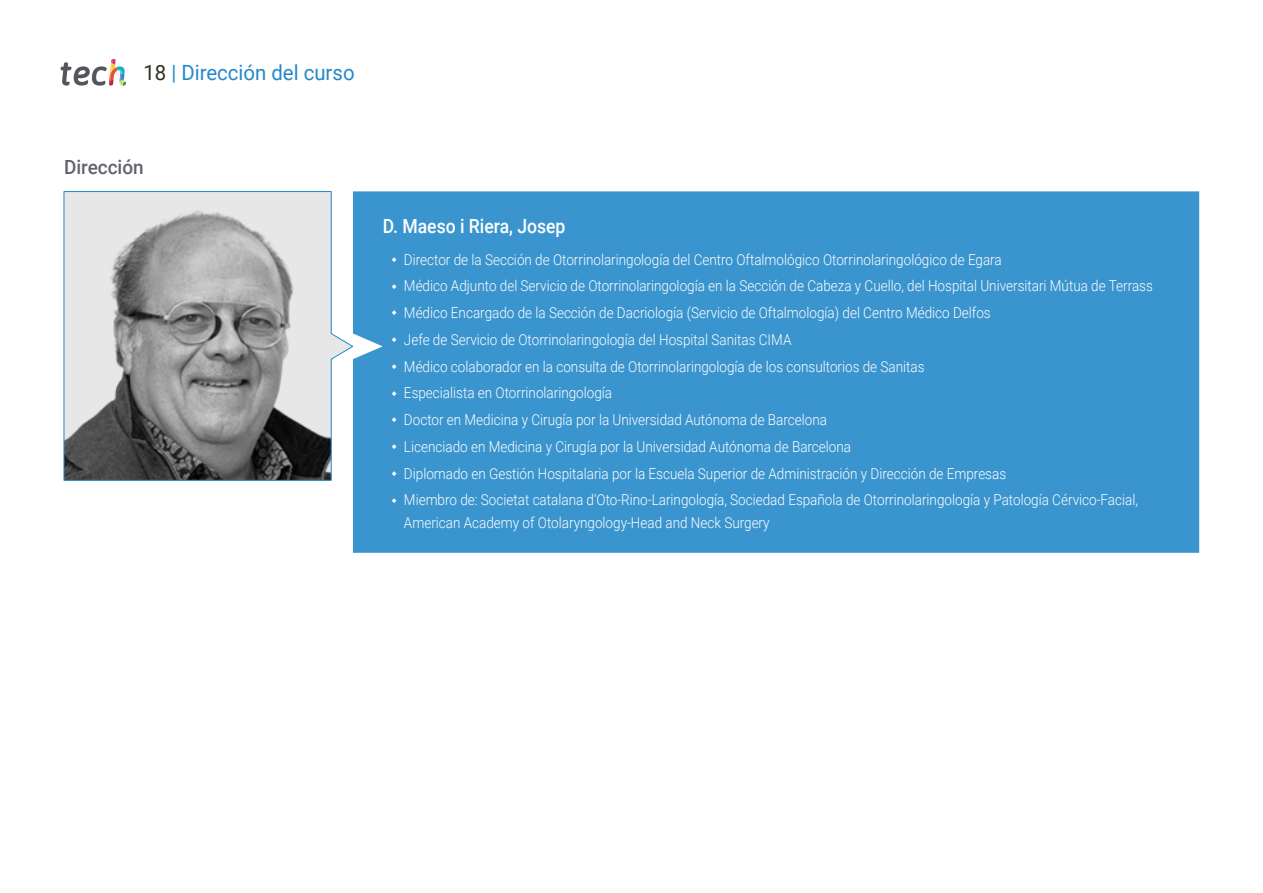
<style>
.page{position:relative;width:1263px;height:893px;background:#fff}
.page>*{position:absolute;margin:0;border:0;box-sizing:border-box;transform-origin:0 0}
.t1{font:21px "Roboto";color:#2488c9}
.t2{font:500 19.5px "Roboto";color:#fff;scale:.9 1}
.t3{font:500 19.5px "Roboto";color:#61646a}
.t4{font:300 15px/26.7px "Roboto";color:#fff;scale:.9 1}
.s1{color:#312e20}
</style>
<div class="page">
<div style="left:353px;top:191px;width:846px;height:362px;background:#3a94ce"></div>
<svg style="left:64px;top:191px;width:289px;height:290px;background:#a9aaab"></svg>
<svg style="left:61px;top:59px;width:65px;height:27px"></svg>
<svg style="left:392px;top:257px;width:5px;height:5px"></svg>
<svg style="left:392px;top:284px;width:5px;height:5px"></svg>
<svg style="left:392px;top:310px;width:5px;height:5px"></svg>
<svg style="left:392px;top:337px;width:5px;height:5px"></svg>
<svg style="left:392px;top:364px;width:5px;height:5px"></svg>
<svg style="left:392px;top:391px;width:5px;height:5px"></svg>
<svg style="left:392px;top:417px;width:5px;height:5px"></svg>
<svg style="left:392px;top:444px;width:5px;height:5px"></svg>
<svg style="left:392px;top:471px;width:5px;height:5px"></svg>
<svg style="left:392px;top:498px;width:5px;height:5px"></svg>
<h1 class="t1" style="left:144px;top:57px;width:213px"><span class="s1">18</span> | Dirección del curso</h1>
<h2 class="t3" style="left:64px;top:154px;width:81px">Dirección</h2>
<h2 class="t2" style="left:383px;top:212px;width:205px">D. Maeso i Riera, Josep</h2>
<p class="t4" style="left:404px;top:245px;width:834px">Director de la Sección de Otorrinolaringología del Centro Oftalmológico Otorrinolaringológico de Egara<br>Médico Adjunto del Servicio de Otorrinolaringología en la Sección de Cabeza y Cuello, del Hospital Universitari Mútua de Terrass Médico Encargado de la Sección de Dacriología (Servicio de Oftalmología) del Centro Médico Delfos<br>Jefe de Servicio de Otorrinolaringología del Hospital Sanitas CIMA<br>Médico colaborador en la consulta de Otorrinolaringología de los consultorios de Sanitas<br>Especialista en Otorrinolaringología<br>Doctor en Medicina y Cirugía por la Universidad Autónoma de Barcelona<br>Licenciado en Medicina y Cirugía por la Universidad Autónoma de Barcelona<br>Diplomado en Gestión Hospitalaria por la Escuela Superior de Administración y Dirección de Empresas<br>Miembro de: Societat catalana d’Oto-Rino-Laringología, Sociedad Española de Otorrinolaringología y Patología Cérvico-Facial,</p>
<p class="t4" style="left:404px;top:509px;width:408px">American Academy of Otolaryngology-Head and Neck Surgery</p>
</div>
